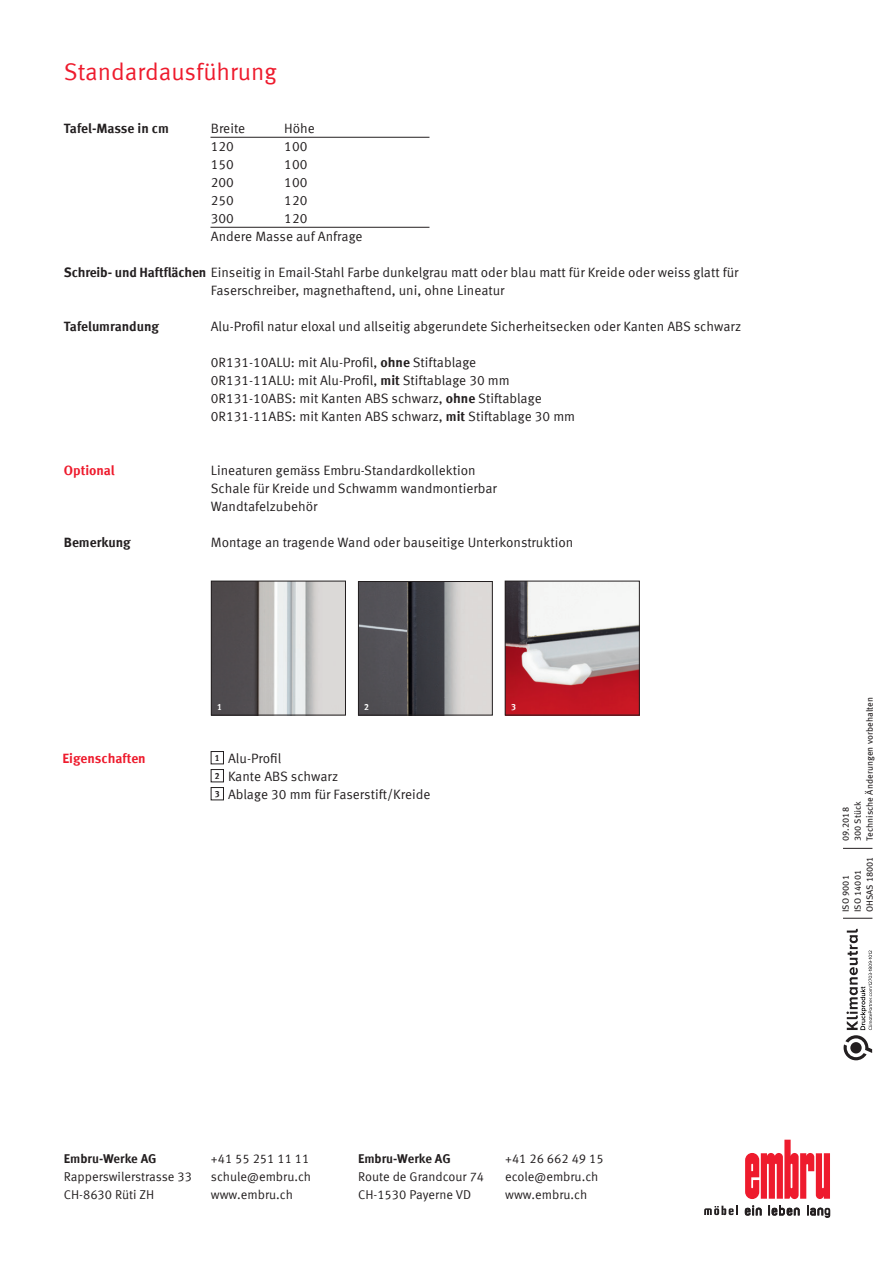
<style>
.page{position:relative;width:893px;height:1263px;background:#fff}
.page>*{position:absolute;margin:0;border:0;box-sizing:border-box;transform-origin:0 0}
.Untertitel_rot_norma{font:24px "Meta Offc Norm";color:#ee1b2d}
.Lauftext{font:13.5px/18px "Meta Offc Norm";color:#231f20}
.Legende{font:13.5px "Meta Offc Norm";color:#231f20}
.Lauftext_B_x_T_x_H{font:13.5px "Meta Offc Norm";color:#231f20}
.Lauftext-2{font:700 13.5px "Meta Offc";color:#231f20}
.Lauftext_B_x_T_x_H-2{font:700 13.5px "Meta Offc";letter-spacing:-.005em;color:#231f20}
.Legende-2{font:700 13.5px "Meta Offc";color:#ee1b2d}
.Lauftext-3{font:700 13.5px "Meta Offc";color:#ee1b2d}
.Adressblock{font:12.75px "Meta Offc Norm";color:#231f20}
.Adressblock-2{font:700 12.75px "Meta Offc";color:#231f20}
.Druckvermerk{font:9px "Meta Offc";letter-spacing:.01em;color:#231f20}
.Legendenzahl_schwarz{font:700 9px "Meta Offc";color:#fff;scale:.96 1}
.Legendenzahl_schwarz-2{font:700 9px "Meta Offc";color:#231f20;scale:.96 1}
.s1{font-family:"Meta Offc";font-weight:700}
</style>
<div class="page">
<img style="left:360px;top:583px;width:130px;height:130px">
<div style="left:358px;top:581px;width:134px;height:134px;border:1px solid #231f20"></div>
<img style="left:213px;top:583px;width:131px;height:130px">
<div style="left:211px;top:581px;width:135px;height:134px;border:1px solid #231f20"></div>
<svg style="left:745px;top:1140px;width:85px;height:59px"></svg>
<svg style="left:704px;top:1206px;width:34px;height:9px"></svg>
<svg style="left:745px;top:1205px;width:16px;height:10px"></svg>
<svg style="left:769px;top:1205px;width:30px;height:10px"></svg>
<svg style="left:807px;top:1205px;width:23px;height:12px"></svg>
<hr style="left:210px;top:137px;width:219px;height:1px;background:#231f20">
<hr style="left:210px;top:227px;width:219px;height:1px;background:#231f20">
<div style="left:211px;top:751px;width:13px;height:13px;border:1px solid #231f20"></div>
<div style="left:211px;top:769px;width:13px;height:13px;border:1px solid #231f20"></div>
<div style="left:211px;top:787px;width:13px;height:13px;border:1px solid #231f20"></div>
<img style="left:507px;top:583px;width:130px;height:130px">
<div style="left:505px;top:581px;width:134px;height:134px;border:1px solid #231f20"></div>
<svg style="left:843px;top:848px;width:29px;height:1px"></svg>
<svg style="left:843px;top:918px;width:29px;height:1px"></svg>
<svg style="left:844px;top:929px;width:28px;height:131px"></svg>
<p class="Untertitel_rot_norma" style="left:64px;top:58px;width:214px">Standardausführung</p>
<p class="Lauftext_B_x_T_x_H-2" style="left:64px;top:120px;width:107px">Tafel-Masse in cm</p>
<p class="Lauftext_B_x_T_x_H" style="left:211px;top:120px;width:36px">Breite</p>
<p class="Lauftext_B_x_T_x_H" style="left:284px;top:120px;width:32px">Höhe</p>
<p class="Lauftext_B_x_T_x_H" style="left:211px;top:138px;width:25px">120</p>
<p class="Lauftext_B_x_T_x_H" style="left:284px;top:138px;width:25px">100</p>
<p class="Lauftext_B_x_T_x_H" style="left:211px;top:156px;width:25px">150</p>
<p class="Lauftext_B_x_T_x_H" style="left:284px;top:156px;width:25px">100</p>
<p class="Lauftext_B_x_T_x_H" style="left:211px;top:174px;width:25px">200</p>
<p class="Lauftext_B_x_T_x_H" style="left:284px;top:174px;width:25px">100</p>
<p class="Lauftext_B_x_T_x_H" style="left:211px;top:192px;width:25px">250</p>
<p class="Lauftext_B_x_T_x_H" style="left:284px;top:192px;width:25px">120</p>
<p class="Lauftext_B_x_T_x_H" style="left:211px;top:210px;width:25px">300</p>
<p class="Lauftext_B_x_T_x_H" style="left:284px;top:210px;width:25px">120</p>
<p class="Lauftext" style="left:211px;top:227px;width:153px">Andere Masse auf Anfrage</p>
<p class="Lauftext" style="left:211px;top:263px;width:529px;text-indent:-147px"><span class="s1">Schreib- und Haftflächen</span> Einseitig in Email-Stahl Farbe dunkelgrau matt oder blau matt für Kreide oder weiss glatt für<br>Faserschreiber, magnethaftend, uni, ohne Lineatur</p>
<p class="Lauftext-2" style="left:64px;top:318px;width:97px">Tafelumrandung</p>
<p class="Lauftext" style="left:211px;top:317px;width:532px">Alu-Profil natur eloxal und allseitig abgerundete Sicherheitsecken oder Kanten ABS schwarz</p>
<p class="Lauftext" style="left:211px;top:353px;width:366px">0R131-10ALU: mit Alu-Profil, <span class="s1">ohne</span> Stiftablage<br>0R131-11ALU: mit Alu-Profil, <span class="s1">mit</span> Stiftablage 30 mm 0R131-10ABS: mit Kanten ABS schwarz, <span class="s1">ohne</span> Stiftablage 0R131-11ABS: mit Kanten ABS schwarz, <span class="s1">mit</span> Stiftablage 30 mm</p>
<p class="Lauftext-3" style="left:64px;top:462px;width:53px">Optional</p>
<p class="Lauftext" style="left:211px;top:461px;width:266px">Lineaturen gemäss Embru-Standardkollektion</p>
<p class="Lauftext" style="left:211px;top:479px;width:288px">Schale für Kreide und Schwamm wandmontierbar</p>
<p class="Lauftext" style="left:211px;top:497px;width:108px">Wandtafelzubehör</p>
<p class="Lauftext-2" style="left:64px;top:534px;width:69px">Bemerkung</p>
<p class="Lauftext" style="left:211px;top:533px;width:364px">Montage an tragende Wand oder bauseitige Unterkonstruktion</p>
<p class="Legende-2" style="left:63px;top:750px;width:85px">Eigenschaften</p>
<p class="Legendenzahl_schwarz" style="left:217px;top:701px;width:7px">1</p>
<p class="Legendenzahl_schwarz" style="left:364px;top:701px;width:7px">2</p>
<p class="Legendenzahl_schwarz-2" style="left:215px;top:752px;width:7px">1</p>
<p class="Legende" style="left:228px;top:750px;width:55px">Alu-Profil</p>
<p class="Legendenzahl_schwarz-2" style="left:215px;top:770px;width:7px">2</p>
<p class="Legende" style="left:228px;top:768px;width:112px">Kante ABS schwarz</p>
<p class="Legendenzahl_schwarz-2" style="left:215px;top:788px;width:7px">3</p>
<p class="Legende" style="left:228px;top:786px;width:204px">Ablage 30 mm für Faserstift/Kreide</p>
<p class="Legendenzahl_schwarz" style="left:511px;top:701px;width:7px">3</p>
<p class="Adressblock-2" style="left:64px;top:1151px;width:94px">Embru-Werke AG</p>
<p class="Adressblock" style="left:64px;top:1169px;width:130px">Rapperswilerstrasse 33</p>
<p class="Adressblock" style="left:64px;top:1187px;width:92px">CH-8630 Rüti ZH</p>
<p class="Adressblock" style="left:211px;top:1151px;width:100px">+41 55 251 11 11</p>
<p class="Adressblock" style="left:211px;top:1169px;width:102px">schule@embru.ch</p>
<p class="Adressblock" style="left:211px;top:1187px;width:84px">www.embru.ch</p>
<p class="Adressblock-2" style="left:358px;top:1151px;width:94px">Embru-Werke AG</p>
<p class="Adressblock" style="left:358px;top:1169px;width:128px">Route de Grandcour 74</p>
<p class="Adressblock" style="left:358px;top:1187px;width:115px">CH-1530 Payerne VD</p>
<p class="Adressblock" style="left:505px;top:1151px;width:100px">+41 26 662 49 15</p>
<p class="Adressblock" style="left:505px;top:1169px;width:95px">ecole@embru.ch</p>
<p class="Adressblock" style="left:505px;top:1187px;width:84px">www.embru.ch</p>
<p class="Druckvermerk" style="left:864px;top:841px;width:146px;rotate:-90deg">Technische Änderungen vorbehalten</p>
<p class="Druckvermerk" style="left:840px;top:841px;width:35px;rotate:-90deg">09.2018</p>
<p class="Druckvermerk" style="left:852px;top:841px;width:41px;rotate:-90deg">300 Stück</p>
<p class="Druckvermerk" style="left:864px;top:912px;width:57px;rotate:-90deg">OHSAS 18001</p>
<p class="Druckvermerk" style="left:840px;top:912px;width:39px;rotate:-90deg">ISO 9001</p>
<p class="Druckvermerk" style="left:852px;top:912px;width:44px;rotate:-90deg">ISO 14001</p>
</div>
